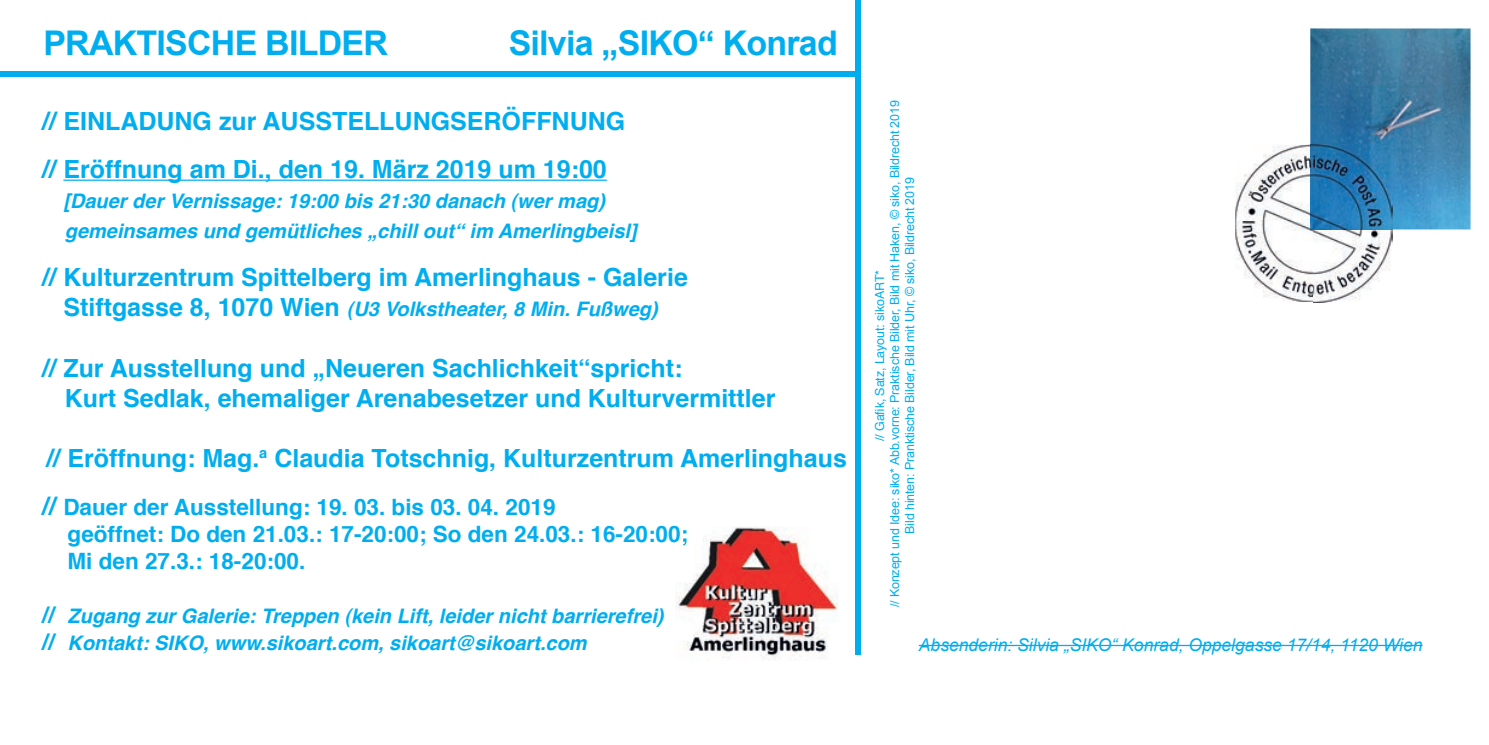
<style>
.page{position:relative;width:1489px;height:745px;background:#fff}
.page>*{position:absolute;margin:0;border:0;box-sizing:border-box;transform-origin:0 0}
.t1{font:700 34px "Arial";letter-spacing:-.025em;color:#00aeef}
.t2{font:700 25px/48px "Helvetica";color:#00aeef}
.t3{font:700 22.5px/27px "Helvetica";color:#00aeef}
.t4{font:italic 700 20px/30px "Helvetica";color:#00aeef}
.t5{font:italic 17.5px "Arial";color:#00aeef}
.t6{font:12.5px/15px "Arial";letter-spacing:-.01em;color:#00aeef;text-align:center}
.t7{font:12.5px "Helvetica";letter-spacing:-.01em;color:#00aeef}
.s1{font-style:normal;font-size:25px}
.s2{font-size:25px}
.s3{font-style:normal;font-size:22.5px}
</style>
<div class="page">
<hr style="left:63px;top:179px;width:544px;height:2px;background:#00aeef">
<div style="left:855px;top:0;width:5px;height:654px;background:#00aeef"></div>
<div style="left:0;top:71px;width:857px;height:5px;background:#00aeef"></div>
<hr style="left:918px;top:644px;width:504px;height:1px;background:#00aeef">
<img style="left:1310px;top:28px;width:160px;height:201px">
<img style="left:1235px;top:144px;width:78px;height:158px">
<img style="left:1313px;top:229px;width:79px;height:73px">
<img style="left:1310px;top:144px;width:82px;height:85px">
<img style="left:675px;top:527px;width:163px;height:133px">
<img style="left:675px;top:526px;width:11px;height:20px">
<h1 class="t1" style="left:43px;top:21px;width:346px">PRAKTISCHE BILDER</h1>
<h1 class="t1" style="left:508px;top:21px;width:331px">Silvia „SIKO“ Konrad</h1>
<p class="t2" style="left:43px;top:98px;width:584px">// EINLADUNG zur AUSSTELLUNGSERÖFFNUNG // Eröffnung am Di., den 19. März 2019 um 19:00</p>
<p class="t4" style="left:63px;top:186px;width:574px">[Dauer der Vernissage: 19:00 bis 21:30 danach (wer mag) gemeinsames und gemütliches „chill out“ im Amerlingbeisl]</p>
<p class="t2" style="left:43px;top:254px;width:647px">// Kulturzentrum Spittelberg im Amerlinghaus - Galerie</p>
<p class="t4" style="left:63px;top:294px;width:596px"><span class="s1">Stiftgasse 8, 1070 Wien</span> (U3 Volkstheater, 8 Min. Fußweg)</p>
<p class="t2" style="left:65px;top:353px;width:712px;line-height:30px;text-indent:-22px">// Zur Ausstellung und „Neueren Sachlichkeit“spricht:<br>Kurt Sedlak, ehemaliger Arenabesetzer und Kulturvermittler</p>
<p class="t2" style="left:47px;top:434px;width:801px">// Eröffnung: Mag.<sup>a</sup> Claudia Totschnig, Kulturzentrum Amerlinghaus</p>
<p class="t3" style="left:68px;top:493px;width:622px;text-indent:-25px"><span class="s2">//</span> Dauer der Ausstellung: 19. 03. bis 03. 04. 2019<br>geöffnet: Do den 21.03.: 17-20:00; So den 24.03.: 16-20:00;<br>Mi den 27.3.: 18-20:00.</p>
<p class="t4" style="left:43px;top:602px;width:622px;line-height:27px"><span class="s3">//</span> Zugang zur Galerie: Treppen (kein Lift, leider nicht barrierefrei) <span class="s3">//</span> Kontakt: SIKO, www.sikoart.com, sikoart@sikoart.com</p>
<p class="t6" style="left:887px;top:607px;width:508px;rotate:-90deg">// Konzept und Idee: siko* Abb.vorne: Praktische Bilder, Bild mit Haken, © siko, Bildrecht 2019<br>Bild hinten: Pranktische Bilder, Bild mit Uhr, © siko, Bildrecht 2019</p>
<p class="t7" style="left:870px;top:441px;width:173px;rotate:-90deg">// Gafik, Satz, Layout: sikoART*</p>
<p class="t5" style="left:918px;top:633px;width:505px">Absenderin: Silvia „SIKO“ Konrad, Oppelgasse 17/14, 1120 Wien</p>
</div>
